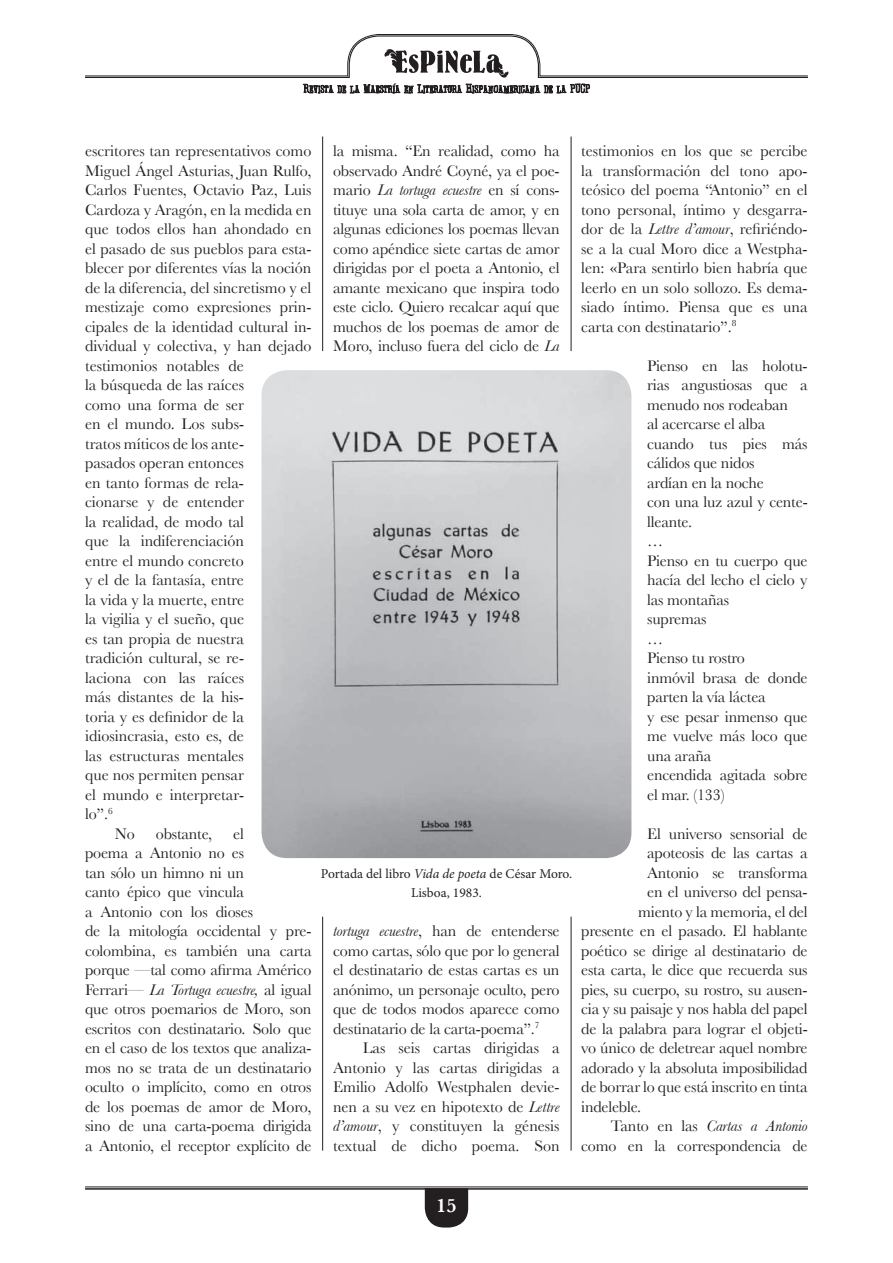
<style>
.page{position:relative;width:893px;height:1263px;background:#fff}
.page>*{position:absolute;margin:0;border:0;box-sizing:border-box;transform-origin:0 0}
.t1{font:600 19.95px "Baskerville";color:#fff}
.t2{font:16.05px/19.5px "Baskerville";letter-spacing:-.01em;color:#231f20;text-align:justify}
.t3{font:italic 16.05px "Baskerville";letter-spacing:-.01em;color:#231f20}
.t4{font:13.5px/19.5px "Minion Pro";color:#231f20;text-align:center}
.s1{font-style:italic}
.s2{font-style:normal}
</style>
<div class="page">
<svg style="left:425px;top:1190px;width:43px;height:37px;background:#343132"></svg>
<hr style="left:85px;top:1187px;width:723px;height:1px;background:#231f20">
<hr style="left:85px;top:1188px;width:723px;height:2px;background:#231f20">
<svg style="left:85px;top:34px;width:723px;height:60px"></svg>
<hr style="left:322px;top:137px;width:1px;height:214px;background:#231f20">
<hr style="left:322px;top:917px;width:1px;height:234px;background:#231f20">
<hr style="left:571px;top:137px;width:1px;height:214px;background:#231f20">
<hr style="left:571px;top:917px;width:1px;height:234px;background:#231f20">
<img style="left:261px;top:370px;width:370px;height:488px">
<p class="t2" style="left:85px;top:141px;width:228px">escritores tan representativos como</p>
<p class="t2" style="left:85px;top:160px;width:228px">Miguel Ángel Asturias, Juan Rulfo,</p>
<p class="t2" style="left:85px;top:180px;width:228px">Carlos Fuentes, Octavio Paz, Luis</p>
<p class="t2" style="left:85px;top:199px;width:228px">Cardoza y Aragón, en la medida en</p>
<p class="t2" style="left:85px;top:219px;width:228px">que todos ellos han ahondado en</p>
<p class="t2" style="left:85px;top:238px;width:228px">el pasado de sus pueblos para esta-</p>
<p class="t2" style="left:85px;top:258px;width:228px">blecer por diferentes vías la noción</p>
<p class="t2" style="left:85px;top:277px;width:228px">de la diferencia, del sincretismo y el</p>
<p class="t2" style="left:85px;top:297px;width:228px">mestizaje como expresiones prin-</p>
<p class="t2" style="left:85px;top:316px;width:228px">cipales de la identidad cultural in-</p>
<p class="t2" style="left:85px;top:336px;width:228px">dividual y colectiva, y han dejado</p>
<p class="t2" style="left:85px;top:355px;width:160px">testimonios notables de</p>
<p class="t2" style="left:85px;top:375px;width:160px">la búsqueda de las raíces</p>
<p class="t2" style="left:85px;top:394px;width:160px">como una forma de ser</p>
<p class="t2" style="left:85px;top:414px;width:160px">en el mundo. Los subs-</p>
<p class="t2" style="left:85px;top:433px;width:161px">tratos míticos de los ante-</p>
<p class="t2" style="left:85px;top:453px;width:160px">pasados operan entonces</p>
<p class="t2" style="left:85px;top:472px;width:160px">en tanto formas de rela-</p>
<p class="t2" style="left:85px;top:492px;width:160px">cionarse y de entender</p>
<p class="t2" style="left:85px;top:511px;width:160px">la realidad, de modo tal</p>
<p class="t2" style="left:85px;top:531px;width:160px">que la indiferenciación</p>
<p class="t2" style="left:85px;top:550px;width:160px">entre el mundo concreto</p>
<p class="t2" style="left:85px;top:570px;width:160px">y el de la fantasía, entre</p>
<p class="t2" style="left:85px;top:589px;width:161px">la vida y la muerte, entre</p>
<p class="t2" style="left:85px;top:609px;width:161px">la vigilia y el sueño, que</p>
<p class="t2" style="left:85px;top:628px;width:160px">es tan propia de nuestra</p>
<p class="t2" style="left:85px;top:648px;width:161px">tradición cultural, se re-</p>
<p class="t2" style="left:85px;top:667px;width:160px">laciona con las raíces</p>
<p class="t2" style="left:85px;top:687px;width:160px">más distantes de la his-</p>
<p class="t2" style="left:85px;top:706px;width:160px">toria y es definidor de la</p>
<p class="t2" style="left:85px;top:726px;width:160px">idiosincrasia, esto es, de</p>
<p class="t2" style="left:85px;top:745px;width:160px">las estructuras mentales</p>
<p class="t2" style="left:85px;top:765px;width:160px">que nos permiten pensar</p>
<p class="t2" style="left:85px;top:784px;width:161px">el mundo e interpretar-</p>
<p class="t2" style="left:85px;top:804px;width:29px">lo”.<sup>6</sup></p>
<p class="t2" style="left:115px;top:823px;width:21px">No</p>
<p class="t2" style="left:156px;top:823px;width:58px">obstante,</p>
<p class="t2" style="left:85px;top:823px;width:228px;text-align:left;text-indent:148px">el<br>poema a Antonio no es<br>tan sólo un himno ni un<br>canto épico que vincula<br>a Antonio con los dioses<br>de la mitología occidental y pre&shy;colombina, es también una carta porque <span class="s1">—</span>tal como afirma Américo<br>Ferrari<span class="s1">— La Tortuga ecuestre,</span> al igual que otros poemarios de Moro, son escritos con destinatario. Solo que en el caso de los textos que analiza&shy;mos no se trata de un destinatario oculto o implícito, como en otros de los poemas de amor de Moro, sino de una carta-poema dirigida a Antonio, el receptor explícito de</p>
<p class="t2" style="left:333px;top:141px;width:228px">la misma. “En realidad, como ha observado André Coyné, ya el poe&shy;mario <span class="s1">La tortuga ecuestre</span> en sí cons&shy;tituye una sola carta de amor, y en algunas ediciones los poemas llevan como apéndice siete cartas de amor dirigidas por el poeta a Antonio, el amante mexicano que inspira todo este ciclo. Quiero recalcar aquí que muchos de los poemas de amor de Moro, incluso fuera del ciclo de <span class="s1">La</span></p>
<p class="t4" style="left:321px;top:864px;width:253px">Portada del libro <span class="s1">Vida de poeta</span> de César Moro.<br>Lisboa, 1983.</p>
<p class="t2" style="left:333px;top:921px;width:228px"><span class="s1">tortuga ecuestre</span>, han de entenderse como cartas, sólo que por lo general el destinatario de estas cartas es un anónimo, un personaje oculto, pero que de todos modos aparece como destinatario de la carta-poema”.<sup>7</sup></p>
<p class="t2" style="left:333px;top:1038px;width:228px;text-indent:30px">Las seis cartas dirigidas a Antonio y las cartas dirigidas a Emilio Adolfo Westphalen devie&shy;nen a su vez en hipotexto de <span class="s1">Lettre d’amour</span>, y constituyen la génesis textual de dicho poema. Son</p>
<p class="t2" style="left:581px;top:141px;width:228px">testimonios en los que se percibe la transformación del tono apo&shy;teósico del poema “Antonio” en el tono personal, íntimo y desgarra&shy;dor de la <span class="s1">Lettre d’amour</span>, refiriéndo&shy;se a la cual Moro dice a Westpha&shy;len: «Para sentirlo bien habría que leerlo en un solo sollozo. Es dema&shy;siado íntimo. Piensa que es una carta con destinatario”.<sup>8</sup></p>
<p class="t2" style="left:647px;top:355px;width:162px;text-align:left">Pienso en las holotu&shy;rias angustiosas que a menudo nos rodeaban<br>al acercarse el alba cuando tus pies más cálidos que nidos<br>ardían en la noche<br>con una luz azul y cente&shy;lleante.<br>…<br>Pienso en tu cuerpo que hacía del lecho el cielo y las montañas<br>supremas<br>…<br>Pienso tu rostro<br>inmóvil brasa de donde parten la vía láctea<br>y ese pesar inmenso que me vuelve más loco que una araña<br>encendida agitada sobre el mar. (133)</p>
<p class="t2" style="left:647px;top:823px;width:162px">El universo sensorial de</p>
<p class="t2" style="left:647px;top:843px;width:162px">apoteosis de las cartas a</p>
<p class="t2" style="left:647px;top:862px;width:162px">Antonio se transforma</p>
<p class="t2" style="left:647px;top:882px;width:162px">en el universo del pensa-</p>
<p class="t2" style="left:638px;top:901px;width:171px">miento y la memoria, el del</p>
<p class="t2" style="left:581px;top:921px;width:228px">presente en el pasado. El hablante</p>
<p class="t2" style="left:581px;top:940px;width:228px">poético se dirige al destinatario de</p>
<p class="t2" style="left:581px;top:960px;width:228px">esta carta, le dice que recuerda sus</p>
<p class="t2" style="left:581px;top:979px;width:228px">pies, su cuerpo, su rostro, su ausen-</p>
<p class="t2" style="left:581px;top:999px;width:228px">cia y su paisaje y nos habla del papel</p>
<p class="t2" style="left:581px;top:1018px;width:228px">de la palabra para lograr el objeti-</p>
<p class="t2" style="left:581px;top:1038px;width:228px">vo único de deletrear aquel nombre</p>
<p class="t2" style="left:581px;top:1057px;width:228px">adorado y la absoluta imposibilidad</p>
<p class="t2" style="left:581px;top:1077px;width:228px">de borrar lo que está inscrito en tinta</p>
<p class="t2" style="left:581px;top:1096px;width:61px">indeleble.</p>
<p class="t3" style="left:611px;top:1116px;width:198px"><span class="s2">Tanto en las</span> Cartas a Antonio</p>
<p class="t2" style="left:581px;top:1135px;width:228px">como en la correspondencia de</p>
<p class="t1" style="left:437px;top:1194px;width:21px">15</p>
</div>
